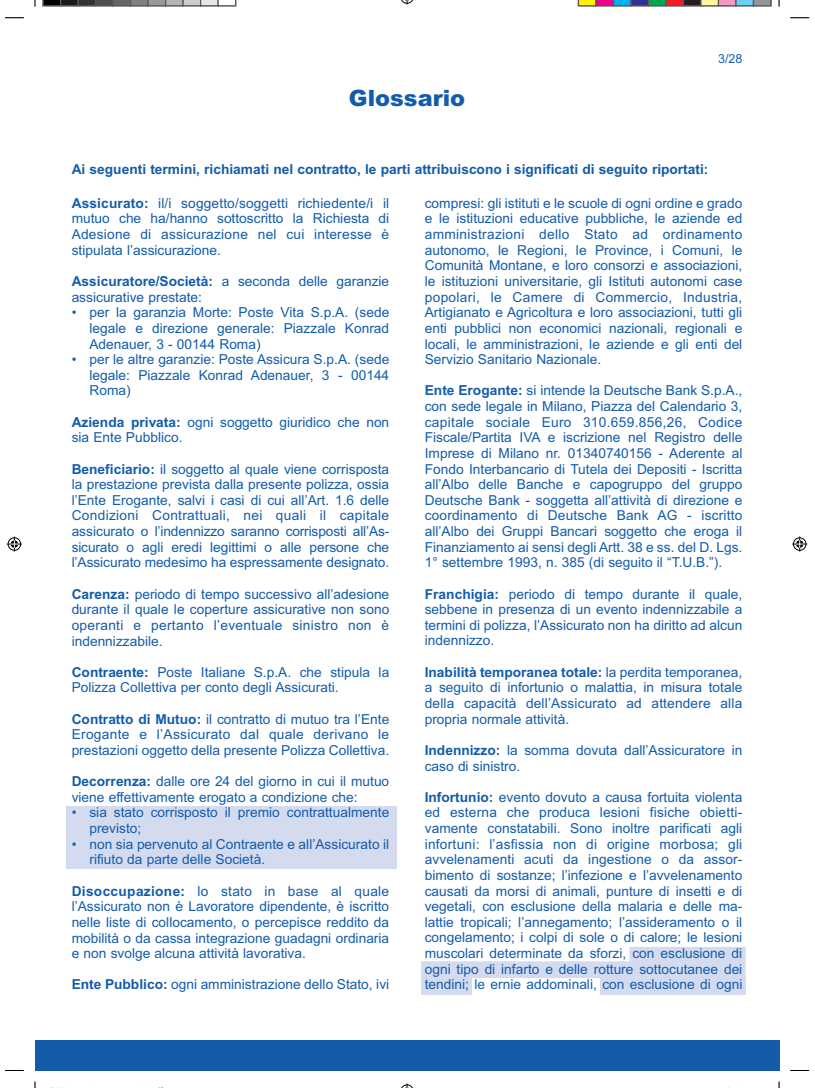
<style>
.page{position:relative;width:815px;height:1088px;background:#fff}
.page>*{position:absolute;margin:0;border:0;box-sizing:border-box;transform-origin:0 0}
.t1{font:900 22.5px "Arial";color:#135cab}
.t2{font:13.75px/15.6px "Arial";color:#135cab;text-align:justify}
.t3{font:700 13.75px "Arial";color:#135cab}
.t4{font:12.5px "Arial";color:#135cab}
.s1{font-weight:700}
</style>
<div class="page">
<div style="left:421px;top:977px;width:50px;height:17px;background:#d5dbee"></div>
<div style="left:600px;top:977px;width:145px;height:17px;background:#d5dbee"></div>
<svg style="left:421px;top:947px;width:325px;height:31px"></svg>
<div style="left:35px;top:1040px;width:744px;height:30px;background:#135cab"></div>
<div style="left:66px;top:806px;width:330px;height:63px;background:#d5dbee"></div>
<svg style="left:401px;top:0;width:12px;height:5px"></svg>
<svg style="left:401px;top:1083px;width:12px;height:5px"></svg>
<svg style="left:7px;top:536px;width:15px;height:15px"></svg>
<svg style="left:792px;top:536px;width:15px;height:15px"></svg>
<svg style="left:5px;top:17px;width:19px;height:1px"></svg>
<svg style="left:790px;top:17px;width:19px;height:1px"></svg>
<svg style="left:5px;top:1070px;width:19px;height:1px"></svg>
<svg style="left:790px;top:1070px;width:19px;height:1px"></svg>
<svg style="left:34px;top:0;width:2px;height:6px"></svg>
<svg style="left:34px;top:1081px;width:2px;height:7px"></svg>
<svg style="left:778px;top:0;width:2px;height:6px"></svg>
<svg style="left:778px;top:1081px;width:2px;height:7px"></svg>
<svg style="left:42px;top:0;width:194px;height:6px"></svg>
<svg style="left:578px;top:0;width:194px;height:6px"></svg>
<h1 class="t1" style="left:349px;top:85px;width:118px">Glossario</h1>
<p class="t4" style="left:718px;top:52px;width:26px">3/28</p>
<p class="t3" style="left:72px;top:161px;width:638px">Ai seguenti termini, richiamati nel contratto, le parti attribuiscono i significati di seguito riportati:</p>
<p class="t2" style="left:72px;top:195px;width:319px"><span class="s1">Assicurato:</span> il/i soggetto/soggetti richiedente/i il mutuo che ha/hanno sottoscritto la Richiesta di Adesione di assicurazione nel cui interesse è stipulata l’assicurazione.</p>
<p class="t2" style="left:72px;top:273px;width:319px"><span class="s1">Assicuratore/Società:</span> a seconda delle garanzie assicurative prestate:</p>
<p class="t2" style="left:89px;top:305px;width:301px;text-indent:-18px">• per la garanzia Morte: Poste Vita S.p.A. (sede legale e direzione generale: Piazzale Konrad Adenauer, 3 - 00144 Roma)</p>
<p class="t2" style="left:89px;top:351px;width:301px;text-indent:-18px">• per le altre garanzie: Poste Assicura S.p.A. (sede legale: Piazzale Konrad Adenauer, 3 - 00144<br>Roma)</p>
<p class="t2" style="left:72px;top:414px;width:319px"><span class="s1">Azienda privata:</span> ogni soggetto giuridico che non sia Ente Pubblico.</p>
<p class="t2" style="left:72px;top:461px;width:319px"><span class="s1">Beneficiario:</span> il soggetto al quale viene corrisposta la prestazione prevista dalla presente polizza, ossia l’Ente Erogante, salvi i casi di cui all’Art. 1.6 delle Condizioni Contrattuali, nei quali il capitale assicurato o l’indennizzo saranno corrisposti all’As&shy;sicurato o agli eredi legittimi o alle persone che l’Assicurato medesimo ha espressamente designato.</p>
<p class="t2" style="left:72px;top:586px;width:319px"><span class="s1">Carenza:</span> periodo di tempo successivo all’adesione durante il quale le coperture assicurative non sono operanti e pertanto l’eventuale sinistro non è indennizzabile.</p>
<p class="t2" style="left:72px;top:664px;width:319px"><span class="s1">Contraente:</span> Poste Italiane S.p.A. che stipula la<br>Polizza Collettiva per conto degli Assicurati.</p>
<p class="t2" style="left:72px;top:711px;width:319px"><span class="s1">Contratto di Mutuo:</span> il contratto di mutuo tra l’Ente Erogante e l’Assicurato dal quale derivano le prestazioni oggetto della presente Polizza Collettiva.</p>
<p class="t2" style="left:72px;top:773px;width:319px"><span class="s1">Decorrenza:</span> dalle ore 24 del giorno in cui il mutuo viene effettivamente erogato a condizione che:</p>
<p class="t2" style="left:89px;top:805px;width:301px;text-indent:-18px">• sia stato corrisposto il premio contrattualmente previsto;</p>
<p class="t2" style="left:89px;top:836px;width:301px;text-indent:-18px">• non sia pervenuto al Contraente e all’Assicurato il rifiuto da parte delle Società.</p>
<p class="t2" style="left:72px;top:883px;width:319px"><span class="s1">Disoccupazione:</span> lo stato in base al quale l’Assicurato non è Lavoratore dipendente, è iscritto nelle liste di collocamento, o percepisce reddito da mobilità o da cassa integrazione guadagni ordinaria e non svolge alcuna attività lavorativa.</p>
<p class="t2" style="left:72px;top:976px;width:319px"><span class="s1">Ente Pubblico:</span> ogni amministrazione dello Stato, ivi</p>
<p class="t2" style="left:425px;top:195px;width:319px">compresi: gli istituti e le scuole di ogni ordine e grado e le istituzioni educative pubbliche, le aziende ed amministrazioni dello Stato ad ordinamento autonomo, le Regioni, le Province, i Comuni, le Comunità Montane, e loro consorzi e associazioni, le istituzioni universitarie, gli Istituti autonomi case popolari, le Camere di Commercio, Industria, Artigianato e Agricoltura e loro associazioni, tutti gli enti pubblici non economici nazionali, regionali e locali, le amministrazioni, le aziende e gli enti del Servizio Sanitario Nazionale.</p>
<p class="t2" style="left:425px;top:383px;width:319px"><span class="s1">Ente Erogante:</span> si intende la Deutsche Bank S.p.A., con sede legale in Milano, Piazza del Calendario 3, capitale sociale Euro 310.659.856,26, Codice Fiscale/Partita IVA e iscrizione nel Registro delle Imprese di Milano nr. 01340740156 - Aderente al Fondo Interbancario di Tutela dei Depositi - Iscritta all’Albo delle Banche e capogruppo del gruppo Deutsche Bank - soggetta all’attività di direzione e coordinamento di Deutsche Bank AG - iscritto all’Albo dei Gruppi Bancari soggetto che eroga il Finanziamento ai sensi degli Artt. 38 e ss. del D. Lgs.<br>1° settembre 1993, n. 385 (di seguito il “T.U.B.”).</p>
<p class="t2" style="left:425px;top:586px;width:319px"><span class="s1">Franchigia:</span> periodo di tempo durante il quale, sebbene in presenza di un evento indennizzabile a termini di polizza, l’Assicurato non ha diritto ad alcun indennizzo.</p>
<p class="t2" style="left:425px;top:664px;width:319px"><span class="s1">Inabilità temporanea totale:</span> la perdita temporanea, a seguito di infortunio o malattia, in misura totale della capacità dell’Assicurato ad attendere alla propria normale attività.</p>
<p class="t2" style="left:425px;top:742px;width:319px"><span class="s1">Indennizzo:</span> la somma dovuta dall’Assicuratore in caso di sinistro.</p>
<p class="t2" style="left:425px;top:789px;width:319px"><span class="s1">Infortunio:</span> evento dovuto a causa fortuita violenta ed esterna che produca lesioni fisiche obietti&shy;vamente constatabili. Sono inoltre parificati agli infortuni: l’asfissia non di origine morbosa; gli avvelenamenti acuti da ingestione o da assor&shy;bimento di sostanze; l’infezione e l’avvelenamento causati da morsi di animali, punture di insetti e di vegetali, con esclusione della malaria e delle ma&shy;lattie tropicali; l’annegamento; l’assideramento o il congelamento; i colpi di sole o di calore; le lesioni muscolari determinate da sforzi, con esclusione di ogni tipo di infarto e delle rotture sottocutanee dei tendini; le ernie addominali, con esclusione di ogni</p>
</div>
